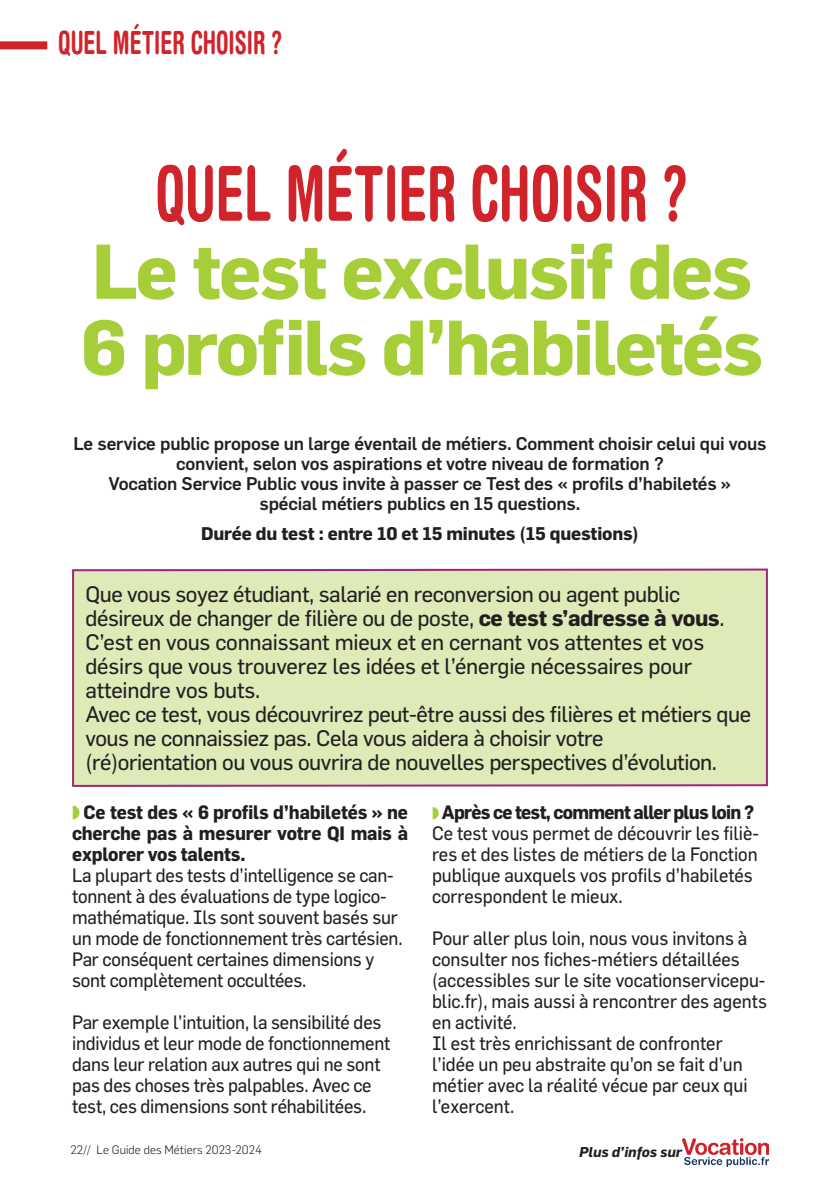
<style>
.page{position:relative;width:840px;height:1191px;background:#fff}
.page>*{position:absolute;margin:0;border:0;box-sizing:border-box;transform-origin:0 0}
.t1{font:700 76px/77px "Flama";letter-spacing:-.03em;color:#a6ce39;text-align:center}
.t2{font:700 condensed 32px "Helvetica Rounded";color:#d1232a;scale:.75 1}
.t3{font:22px/24px "Flama Basic";letter-spacing:-.02em;color:#231f20}
.t4{font:19px/21px "Flama Basic";letter-spacing:-.01em;color:#231f20;scale:.95 1}
.t5{font:700 19px/21px "Flama";letter-spacing:-.01em;color:#231f20;text-align:justify;scale:.95 1}
.t6{font:700 19px "Flama";letter-spacing:-.04em;color:#231f20;scale:.95 1}
.t7{font:500 18px/20px "Flama";letter-spacing:-.01em;color:#231f20;text-align:center}
.t8{font:700 18px "Flama";letter-spacing:-.01em;color:#231f20}
.t9{font:italic 700 14px "Flama";color:#231f20}
.t10{font:300 12px "Flama";color:#231f20}
.s1{font-family:"Helvetica Rounded";font-stretch:condensed;color:#d1232a}
.s2{font-family:"Flama";font-weight:700}
.s3{color:#a6ce39}
</style>
<div class="page">
<img style="left:682px;top:1138px;width:86px;height:28px">
<div style="left:0;top:41px;width:47px;height:8px;background:#d1232a"></div>
<div style="left:72px;top:568px;width:696px;height:219px;background:#deebb9"></div>
<p class="t2" style="left:58px;top:23px;width:301px">QUEL MÉTIER CHOISIR ?</p>
<p class="t1" style="left:81px;top:153px;width:683px"><span class="s1">QUEL MÉTIER CHOISIR ?<br></span>Le test exclusif des<br>6 profils d’habiletés</p>
<p class="t7" style="left:73px;top:433px;width:694px">Le service public propose un large éventail de métiers. Comment choisir celui qui vous convient, selon vos aspirations et votre niveau de formation ?</p>
<p class="t7" style="left:109px;top:473px;width:623px">Vocation Service Public vous invite à passer ce Test des « profils d’habiletés » spécial métiers publics en 15 questions.</p>
<p class="t8" style="left:201px;top:522px;width:439px">Durée du test : entre 10 et 15 minutes (15 questions)</p>
<p class="t3" style="left:85px;top:581px;width:640px">Que vous soyez étudiant, salarié en reconversion ou agent public désireux de changer de filière ou de poste, <span class="s2">ce test s’adresse à vous</span>.<br>C’est en vous connaissant mieux et en cernant vos attentes et vos désirs que vous trouverez les idées et l’énergie nécessaires pour atteindre vos buts.</p>
<p class="t3" style="left:85px;top:701px;width:667px">Avec ce test, vous découvrirez peut-être aussi des filières et métiers que vous ne connaissiez pas. Cela vous aidera à choisir votre<br>(ré)orientation ou vous ouvrira de nouvelles perspectives d’évolution.</p>
<p class="t5" style="left:72px;top:801px;width:355px"><span class="s3">◗</span> Ce test des « 6 profils d’habiletés » ne cherche pas à mesurer votre QI mais à explorer vos talents.</p>
<p class="t4" style="left:72px;top:864px;width:349px">La plupart des tests d’intelligence se can&shy;tonnent à des évaluations de type logico&shy;mathématique. Ils sont souvent basés sur un mode de fonctionnement très cartésien.<br>Par conséquent certaines dimensions y sont complètement occultées.</p>
<p class="t4" style="left:72px;top:1011px;width:336px">Par exemple l’intuition, la sensibilité des individus et leur mode de fonctionnement dans leur relation aux autres qui ne sont pas des choses très palpables. Avec ce test, ces dimensions sont réhabilitées.</p>
<p class="t6" style="left:432px;top:800px;width:340px"><span class="s3">◗</span> Après ce test, comment aller plus loin ?</p>
<p class="t4" style="left:432px;top:822px;width:345px">Ce test vous permet de découvrir les filiè&shy;res et des listes de métiers de la Fonction publique auxquels vos profils d’habiletés correspondent le mieux.</p>
<p class="t4" style="left:432px;top:927px;width:354px">Pour aller plus loin, nous vous invitons à consulter nos fiches-métiers détaillées (accessibles sur le site vocationservicepu&shy;blic.fr), mais aussi à rencontrer des agents en activité.<br>Il est très enrichissant de confronter l’idée un peu abstraite qu’on se fait d’un métier avec la réalité vécue par ceux qui l’exercent.</p>
<p class="t10" style="left:71px;top:1142px;width:193px">22// Le Guide des Métiers 2023-2024</p>
<p class="t9" style="left:579px;top:1143px;width:104px">Plus d’infos sur</p>
</div>
